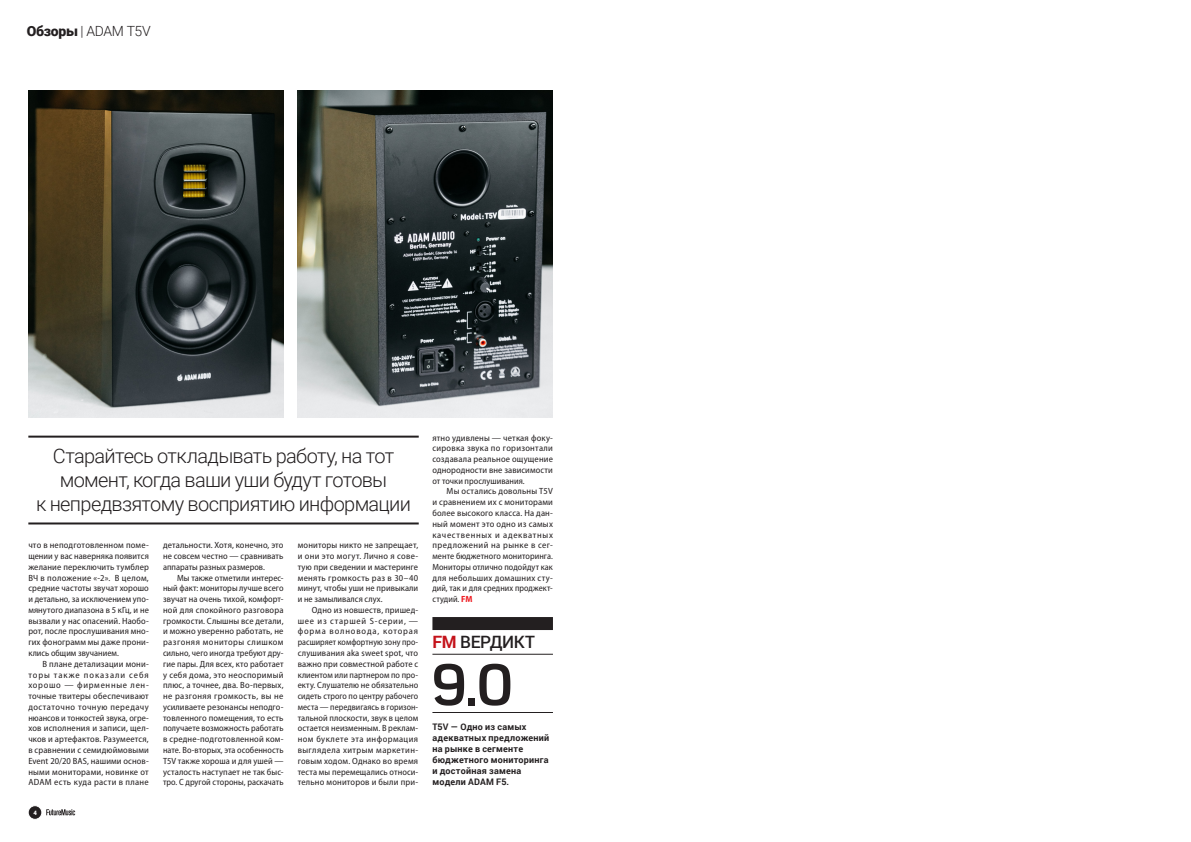
<style>
.page{position:relative;width:1191px;height:842px;background:#fff}
.page>*{position:absolute;margin:0;border:0;box-sizing:border-box;transform-origin:0 0}
.Score{font:700 58px "Azbuka W01";color:#231f20}
.t1{font:300 20px/24px "Roboto";letter-spacing:-.035em;color:#231f20;text-align:center}
.t2{font:500 17px "Roboto";letter-spacing:-.025em;color:#231f20}
.t3{font:300 14px "Roboto";letter-spacing:-.015em;color:#231f20}
.base_text_1{font:semi-condensed 9px/10.8px "Myriad Pro";letter-spacing:.01em;color:#231f20;text-align:justify}
.t4{font:700 9px/11px "Roboto";letter-spacing:.025em;color:#231f20}
.t5{font:900 6px "Roboto";color:#fff}
.s1{font-weight:900}
.s2{font-weight:700;color:#ee1d23}
.s3{font-weight:700;color:#c4121a}
</style>
<div class="page">
<img style="left:298px;top:90px;width:255px;height:328px">
<img style="left:28px;top:90px;width:255px;height:328px">
<div style="left:432px;top:617px;width:121px;height:13px;background:#231f20"></div>
<hr style="left:432px;top:654px;width:121px;height:1px;background:#231f20">
<hr style="left:432px;top:712px;width:121px;height:1px;background:#231f20">
<hr style="left:28px;top:436px;width:391px;height:2px;background:#231f20">
<hr style="left:28px;top:522px;width:391px;height:2px;background:#231f20">
<svg style="left:46px;top:809px;width:29px;height:6px"></svg>
<div style="left:28px;top:806px;width:14px;height:13px;background:#231f20;border-radius:50%"></div>
<div style="left:28px;top:805px;width:14px;height:14px;border:1px solid #fff;border-radius:50%"></div>
<h3 class="t3" style="left:27px;top:22px;width:126px"><span class="s1">Обзоры</span> | ADAM T5V</h3>
<p class="t1" style="left:36px;top:443px;width:376px">Старайтесь откладывать работу, на тот момент, когда ваши уши будут готовы<br>к непредвзятому восприятию информации</p>
<p class="base_text_1" style="left:28px;top:540px;width:122px">что в неподготовленном поме&shy;щении у вас наверняка появится желание переключить тумблер ВЧ в положение «-2». В целом, средние частоты звучат хорошо и детально, за исключением упо&shy;мянутого диапазона в 5 кГц, и не вызвали у нас опасений. Наобо&shy;рот, после прослушивания мно&shy;гих фонограмм мы даже прони&shy;клись общим звучанием.</p>
<p class="base_text_1" style="left:28px;top:658px;width:122px;text-indent:14px">В плане детализации мони&shy;торы также показали себя хорошо — фирменные лен&shy;точные твитеры обеспечивают достаточно точную передачу нюансов и тонкостей звука, огре&shy;хов исполнения и записи, щел&shy;чков и артефактов. Разумеется, в сравнении с семидюймовыми Event 20/20 BAS, нашими основ&shy;ными мониторами, новинке от ADAM есть куда расти в плане</p>
<p class="t5" style="left:33px;top:809px;width:5px">4</p>
<p class="base_text_1" style="left:163px;top:540px;width:122px">детальности. Хотя, конечно, это не совсем честно — сравнивать аппараты разных размеров.</p>
<p class="base_text_1" style="left:163px;top:572px;width:122px;text-indent:14px">Мы также отметили интерес&shy;ный факт: мониторы лучше всего звучат на очень тихой, комфорт&shy;ной для спокойного разговора громкости. Слышны все детали, и можно уверенно работать, не разгоняя мониторы слишком сильно, чего иногда требуют дру&shy;гие пары. Для всех, кто работает у себя дома, это неоспоримый плюс, а точнее, два. Во-первых, не разгоняя громкость, вы не усиливаете резонансы неподго&shy;товленного помещения, то есть получаете возможность работать в средне-подготовленной ком&shy;нате. Во-вторых, эта особенность T5V также хороша и для ушей — усталость наступает не так быс&shy;тро. С другой стороны, раскачать</p>
<p class="base_text_1" style="left:298px;top:540px;width:122px">мониторы никто не запрещает, и они это могут. Лично я сове&shy;тую при сведении и мастеринге менять громкость раз в 30–40 минут, чтобы уши не привыкали и не замыливался слух.</p>
<p class="base_text_1" style="left:298px;top:605px;width:122px;text-indent:14px">Одно из новшеств, пришед&shy;шее из старшей S-серии, — форма волновода, которая расширяет комфортную зону про&shy;слушивания aka sweet spot, что важно при совместной работе с клиентом или партнером по про&shy;екту. Слушателю не обязательно сидеть строго по центру рабочего места — передвигаясь в горизон&shy;тальной плоскости, звук в целом остается неизменным. В реклам&shy;ном буклете эта информация выглядела хитрым маркетин&shy;говым ходом. Однако во время теста мы перемещались относи&shy;тельно мониторов и были при-</p>
<p class="base_text_1" style="left:432px;top:432px;width:122px">ятно удивлены — четкая фоку&shy;сировка звука по горизонтали создавала реальное ощущение однородности вне зависимости от точки прослушивания.</p>
<p class="base_text_1" style="left:432px;top:486px;width:122px;text-indent:14px">Мы остались довольны T5V и сравнением их с мониторами более высокого класса. На дан&shy;ный момент это одно из самых качественных и адекватных предложений на рынке в сег&shy;менте бюджетного мониторинга.<br>Мониторы отлично подойдут как для небольших домашних сту&shy;дий, так и для средних проджект&shy;студий. <span class="s2">FM</span></p>
<p class="t2" style="left:432px;top:630px;width:104px"><span class="s3">FM</span> ВЕРДИКТ</p>
<p class="Score" style="left:432px;top:649px;width:82px">9.0</p>
<p class="t4" style="left:432px;top:721px;width:118px">T5V — Одно из самых адекватных предложений на рынке в сегменте бюджетного мониторинга и достойная замена модели ADAM F5.</p>
</div>
